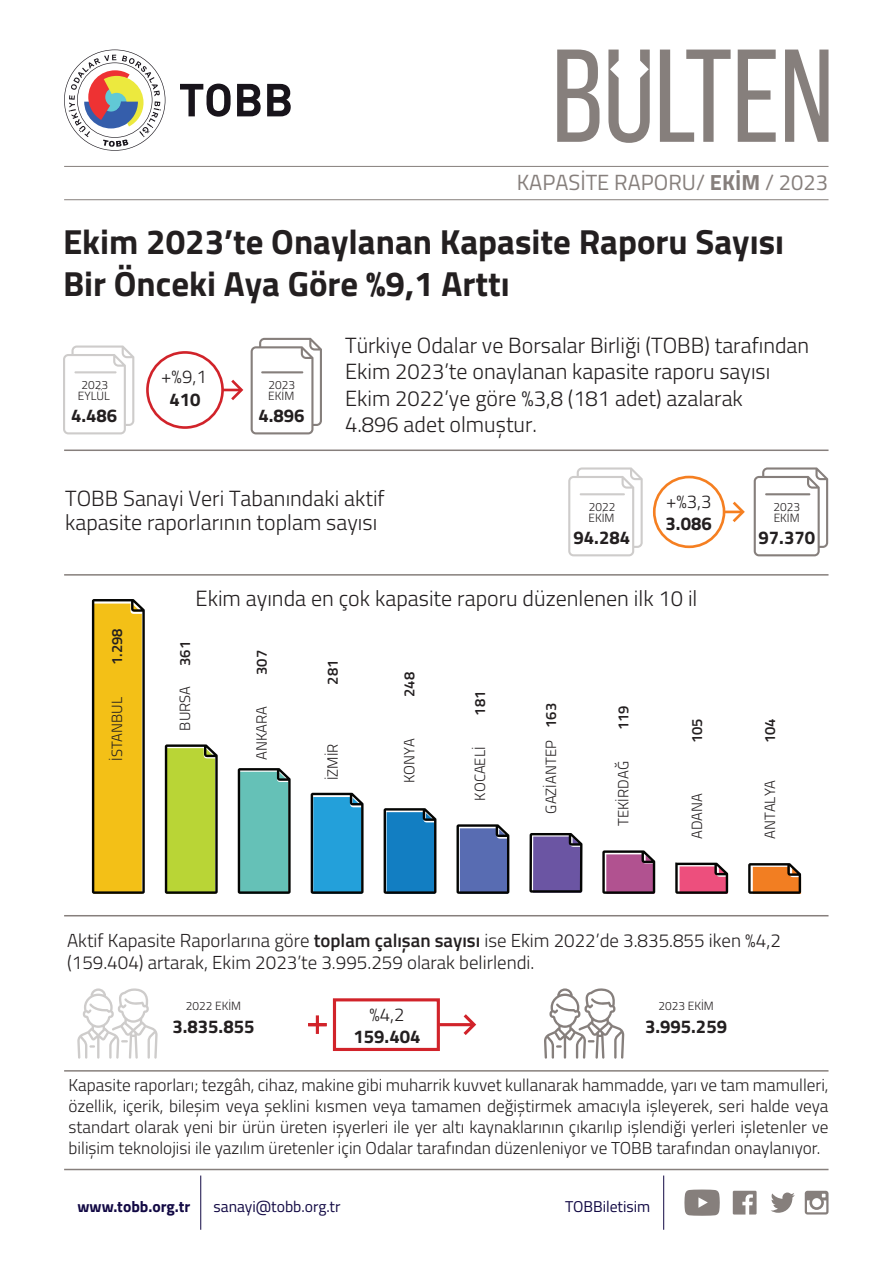
<style>
.page{position:relative;width:893px;height:1263px;background:#fff}
.page>*{position:absolute;margin:0;border:0;box-sizing:border-box;transform-origin:0 0}
.t1{font:700 34.8px/41.8px "Titillium Web";color:#231f20}
.t2{font:300 22.05px "Titillium Web";color:#231f20}
.t3{font:300 21.9px/26.4px "Titillium Web";color:#231f20}
.t4{font:21.9px "Titillium Web";color:#867f7c}
.t5{font:300 18.75px/22.5px "Titillium Web";color:#231f20}
.t6{font:700 18.45px "Titillium Web";color:#231f20}
.t7{font:300 18.45px "Titillium Web";color:#231f20}
.t8{font:300 17.25px/20.7px "Titillium Web";color:#231f20;text-align:justify}
.t9{font:15.75px "Titillium Web";color:#120944}
.t10{font:700 15.75px "Titillium Web";color:#120944}
.t11{font:300 14.85px "Titillium Web";color:#231f20}
.t12{font:600 14.85px "Titillium Web";color:#231f20}
.t13{font:300 11.85px/11.2px "Titillium Web";color:#231f20}
.s1{font-weight:700}
.s2{font-weight:600}
</style>
<div class="page">
<svg style="left:64px;top:50px;width:101px;height:101px"></svg>
<svg style="left:180px;top:84px;width:51px;height:33px"></svg>
<svg style="left:237px;top:84px;width:24px;height:32px"></svg>
<svg style="left:267px;top:84px;width:24px;height:32px"></svg>
<svg style="left:557px;top:50px;width:42px;height:92px"></svg>
<svg style="left:660px;top:50px;width:71px;height:92px"></svg>
<svg style="left:738px;top:50px;width:38px;height:92px"></svg>
<svg style="left:785px;top:50px;width:43px;height:92px"></svg>
<svg style="left:608px;top:50px;width:42px;height:93px"></svg>
<hr style="left:64px;top:166px;width:764px;height:1px;background:#867f7c">
<hr style="left:64px;top:574px;width:764px;height:2px;background:#867f7c">
<hr style="left:64px;top:449px;width:764px;height:2px;background:#867f7c">
<hr style="left:64px;top:1070px;width:764px;height:1px;background:#867f7c">
<hr style="left:64px;top:1169px;width:764px;height:1px;background:#867f7c">
<hr style="left:64px;top:915px;width:764px;height:1px;background:#867f7c">
<hr style="left:64px;top:199px;width:764px;height:1px;background:#867f7c">
<svg style="left:805px;top:1191px;width:23px;height:23px"></svg>
<svg style="left:733px;top:1191px;width:24px;height:23px"></svg>
<hr style="left:200px;top:1175px;width:1px;height:55px;background:#120944">
<hr style="left:663px;top:1175px;width:1px;height:55px;background:#120944">
<svg style="left:771px;top:1192px;width:24px;height:21px"></svg>
<svg style="left:684px;top:1189px;width:36px;height:27px"></svg>
<hr style="left:439px;top:1023px;width:35px;height:3px;background:#d1232a">
<svg style="left:460px;top:1014px;width:17px;height:21px"></svg>
<svg style="left:92px;top:599px;width:53px;height:295px;background:#d9ad1a"></svg>
<svg style="left:165px;top:744px;width:53px;height:150px;background:#a5bd35"></svg>
<svg style="left:238px;top:768px;width:53px;height:126px;background:#5daba2"></svg>
<svg style="left:311px;top:793px;width:53px;height:101px;background:#288fbf"></svg>
<svg style="left:384px;top:808px;width:52px;height:86px;background:#1a73aa"></svg>
<svg style="left:456px;top:824px;width:53px;height:70px;background:#56669c"></svg>
<svg style="left:529px;top:833px;width:53px;height:60px;background:#64538e"></svg>
<svg style="left:602px;top:850px;width:53px;height:44px;background:#96537f"></svg>
<svg style="left:675px;top:862px;width:53px;height:32px;background:#b75470"></svg>
<svg style="left:748px;top:863px;width:53px;height:31px;background:#b86f35"></svg>
<svg style="left:77px;top:988px;width:81px;height:71px"></svg>
<svg style="left:544px;top:988px;width:80px;height:71px"></svg>
<div style="left:653px;top:476px;width:72px;height:72px;border:3px solid #f57f21;border-radius:50%"></div>
<svg style="left:568px;top:467px;width:75px;height:89px"></svg>
<svg style="left:754px;top:467px;width:74px;height:89px"></svg>
<hr style="left:580px;top:493px;width:45px;height:2px;background:#cecccb">
<hr style="left:765px;top:493px;width:45px;height:2px;background:#867f7c">
<svg style="left:724px;top:501px;width:21px;height:21px"></svg>
<div style="left:333px;top:998px;width:107px;height:53px;border:3px solid #d1232a"></div>
<hr style="left:308px;top:1023px;width:19px;height:3px;background:#d1232a">
<hr style="left:316px;top:1015px;width:3px;height:19px;background:#d1232a">
<svg style="left:63px;top:345px;width:71px;height:89px"></svg>
<svg style="left:251px;top:338px;width:71px;height:96px"></svg>
<hr style="left:261px;top:371px;width:42px;height:2px;background:#867f7c">
<hr style="left:74px;top:371px;width:43px;height:2px;background:#cecccb">
<div style="left:146px;top:351px;width:78px;height:78px;border:3px solid #d1232a;border-radius:50%"></div>
<svg style="left:223px;top:379px;width:21px;height:21px"></svg>
<p class="t4" style="left:517px;top:166px;width:313px">KAPASİTE RAPORU/ <span class="s1">EKİM</span> / 2023</p>
<h1 class="t1" style="left:63px;top:219px;width:723px">Ekim 2023’te Onaylanan Kapasite Raporu Sayısı<br>Bir Önceki Aya Göre %9,1 Arttı</h1>
<p class="t13" style="left:78px;top:378px;width:34px;text-align:center">2023<br>EYLÜL</p>
<p class="t6" style="left:71px;top:402px;width:48px">4.486</p>
<p class="t7" style="left:161px;top:364px;width:47px">+%9,1</p>
<p class="t6" style="left:169px;top:385px;width:33px">410</p>
<p class="t13" style="left:268px;top:378px;width:28px">2023<br>EKİM</p>
<p class="t6" style="left:258px;top:402px;width:48px">4.896</p>
<p class="t3" style="left:345px;top:331px;width:466px">Türkiye Odalar ve Borsalar Birliği (TOBB) tarafından Ekim 2023’te onaylanan kapasite raporu sayısı Ekim 2022’ye göre %3,8 (181 adet) azalarak<br>4.896 adet olmuștur.</p>
<p class="t3" style="left:65px;top:485px;width:321px;line-height:24.6px">TOBB Sanayi Veri Tabanındaki aktif kapasite raporlarının toplam sayısı</p>
<p class="t13" style="left:588px;top:500px;width:28px">2022<br>EKİM</p>
<p class="t6" style="left:574px;top:524px;width:58px">94.284</p>
<p class="t7" style="left:666px;top:488px;width:47px">+%3,3</p>
<p class="t6" style="left:666px;top:510px;width:48px">3.086</p>
<p class="t2" style="left:196px;top:582px;width:503px">Ekim ayında en çok kapasite raporu düzenlenen ilk 10 il</p>
<p class="t12" style="left:106px;top:665px;width:38px;rotate:-90deg">1.298</p>
<p class="t12" style="left:174px;top:666px;width:26px;rotate:-90deg">361</p>
<p class="t11" style="left:106px;top:761px;width:65px;rotate:-90deg">İSTANBUL</p>
<p class="t11" style="left:174px;top:731px;width:46px;rotate:-90deg">BURSA</p>
<p class="t12" style="left:250px;top:675px;width:26px;rotate:-90deg">307</p>
<p class="t11" style="left:251px;top:760px;width:55px;rotate:-90deg">ANKARA</p>
<p class="t12" style="left:321px;top:684px;width:26px;rotate:-90deg">281</p>
<p class="t11" style="left:322px;top:780px;width:38px;rotate:-90deg">İZMİR</p>
<p class="t12" style="left:398px;top:697px;width:26px;rotate:-90deg">248</p>
<p class="t11" style="left:398px;top:783px;width:46px;rotate:-90deg">KONYA</p>
<p class="t12" style="left:469px;top:716px;width:26px;rotate:-90deg">181</p>
<p class="t11" style="left:469px;top:801px;width:55px;rotate:-90deg">KOCAELİ</p>
<p class="t11" style="left:540px;top:813px;width:112px;rotate:-90deg">GAZİANTEP <span class="s2">163</span></p>
<p class="t12" style="left:612px;top:730px;width:26px;rotate:-90deg">119</p>
<p class="t11" style="left:613px;top:826px;width:66px;rotate:-90deg">TEKİRDAĞ</p>
<p class="t12" style="left:686px;top:743px;width:26px;rotate:-90deg">105</p>
<p class="t11" style="left:686px;top:839px;width:47px;rotate:-90deg">ADANA</p>
<p class="t13" style="left:773px;top:500px;width:28px">2023<br>EKİM</p>
<p class="t6" style="left:758px;top:524px;width:58px">97.370</p>
<p class="t12" style="left:759px;top:743px;width:26px;rotate:-90deg">104</p>
<p class="t11" style="left:759px;top:839px;width:61px;rotate:-90deg">ANTALYA</p>
<p class="t5" style="left:67px;top:928px;width:715px">Aktif Kapasite Raporlarına göre <span class="s2">toplam çalıșan sayısı</span> ise Ekim 2022’de 3.835.855 iken %4,2 (159.404) artarak, Ekim 2023’te 3.995.259 olarak belirlendi.</p>
<p class="t13" style="left:186px;top:1000px;width:57px">2022 EKİM</p>
<p class="t6" style="left:172px;top:1012px;width:84px">3.835.855</p>
<p class="t13" style="left:659px;top:1000px;width:57px">2023 EKİM</p>
<p class="t6" style="left:645px;top:1012px;width:84px">3.995.259</p>
<p class="t7" style="left:369px;top:1001px;width:37px">%4,2</p>
<p class="t6" style="left:353px;top:1022px;width:68px">159.404</p>
<p class="t8" style="left:69px;top:1074px;width:762px">Kapasite raporları; tezgâh, cihaz, makine gibi muharrik kuvvet kullanarak hammadde, yarı ve tam mamulleri, özellik, içerik, bileșim veya șeklini kısmen veya tamamen değiștirmek amacıyla ișleyerek, seri halde veya standart olarak yeni bir ürün üreten ișyerleri ile yer altı kaynaklarının çıkarılıp ișlendiği yerleri ișletenler ve bilișim teknolojisi ile yazılım üretenler için Odalar tarafından düzenleniyor ve TOBB tarafından onaylanıyor.</p>
<p class="t10" style="left:77px;top:1194px;width:114px">www.tobb.org.tr</p>
<p class="t9" style="left:214px;top:1194px;width:128px">sanayi@tobb.org.tr</p>
<p class="t9" style="left:565px;top:1194px;width:87px">TOBBiletisim</p>
</div>
